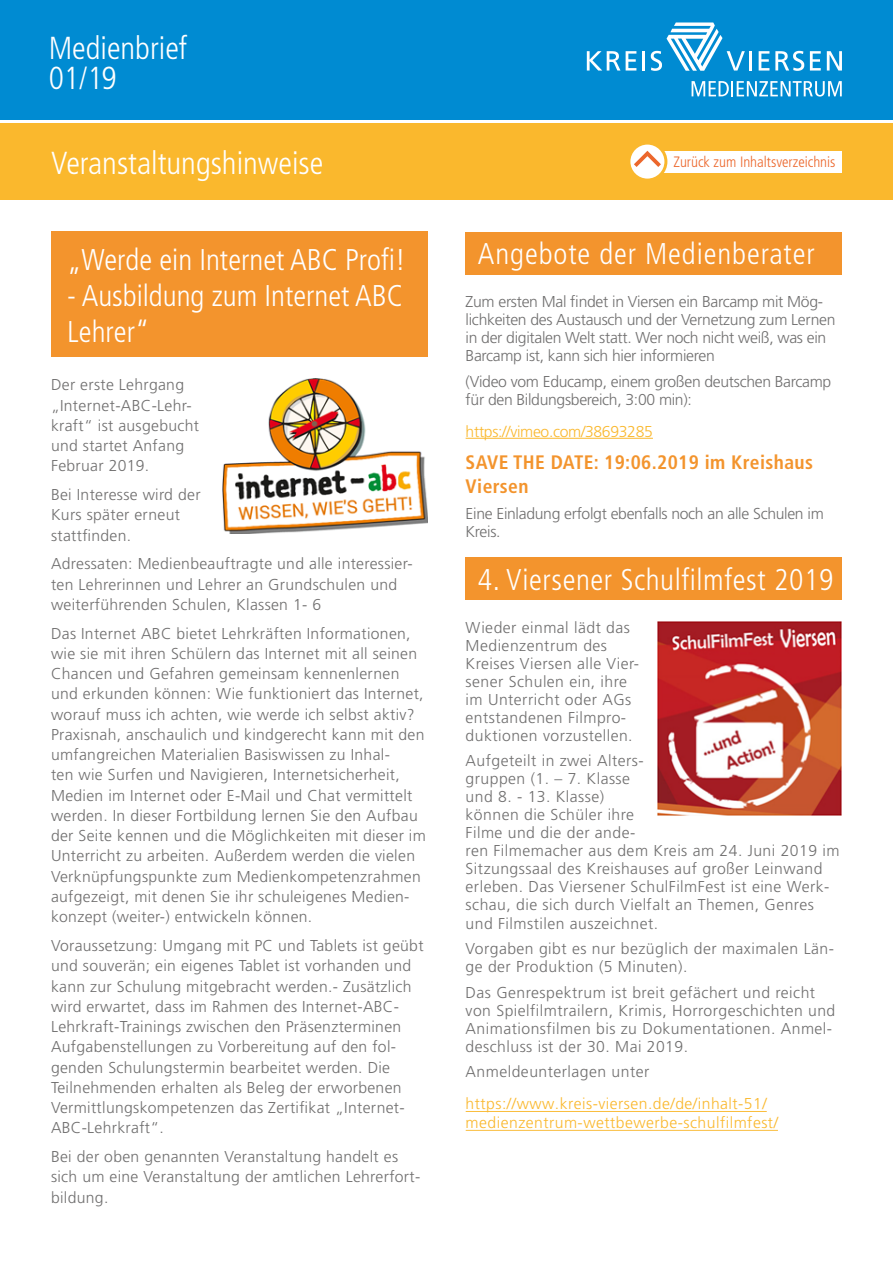
<style>
.page{position:relative;width:893px;height:1263px;background:#fff}
.page>*{position:absolute;margin:0;border:0;box-sizing:border-box;transform-origin:0 0}
.t1{font:300 condensed 31.8px/30px "Frutiger LT Std";color:#fff}
.t2{font:300 condensed 30px/36px "Frutiger LT Std";letter-spacing:.01em;color:#fff}
.t3{font:300 condensed 30px "Frutiger LT Std";letter-spacing:.03em;color:#fff}
.t4{font:700 condensed 19.5px/24px "Frutiger LT Std";letter-spacing:.02em;color:#f3942d}
.t5{font:300 15.75px/20.2px "Frutiger LT Std";letter-spacing:.02em;color:#706f6f}
.t6{font:300 15.75px/18px "Frutiger LT Std";letter-spacing:-.02em;color:#706f6f}
.t7{font:300 15.75px/18.9px "Frutiger LT Std";letter-spacing:.03em;color:#fab82d}
.t8{font:300 15.75px "Frutiger LT Std";letter-spacing:-.02em;color:#fab82d}
.t9{font:300 condensed 15px "Frutiger LT Std";color:#ec672c}
</style>
<div class="page">
<div style="left:0;top:123px;width:893px;height:77px;background:#fab82d"></div>
<div style="left:0;top:0;width:893px;height:119px;background:#008bd2"></div>
<div style="left:659px;top:151px;width:183px;height:21px;background:#fff"></div>
<svg style="left:629px;top:143px;width:37px;height:37px"></svg>
<div style="left:627px;top:142px;width:40px;height:40px;border:3px solid #fab82d;border-radius:50%"></div>
<svg style="left:634px;top:151px;width:27px;height:16px"></svg>
<svg style="left:587px;top:51px;width:33px;height:20px"></svg>
<svg style="left:626px;top:51px;width:10px;height:20px"></svg>
<hr style="left:643px;top:51px;width:2px;height:20px;background:#fff">
<svg style="left:651px;top:22px;width:94px;height:49px"></svg>
<hr style="left:749px;top:51px;width:3px;height:20px;background:#fff">
<svg style="left:759px;top:51px;width:10px;height:20px"></svg>
<svg style="left:775px;top:51px;width:29px;height:20px"></svg>
<svg style="left:810px;top:51px;width:11px;height:20px"></svg>
<svg style="left:827px;top:51px;width:15px;height:20px"></svg>
<svg style="left:692px;top:81px;width:150px;height:16px"></svg>
<div style="left:51px;top:232px;width:376px;height:125px;background:#f3942d"></div>
<div style="left:466px;top:232px;width:376px;height:42px;background:#f3942d"></div>
<div style="left:466px;top:557px;width:376px;height:43px;background:#f3942d"></div>
<hr style="left:466px;top:438px;width:187px;height:1px;background:#fab82d">
<hr style="left:466px;top:1130px;width:312px;height:1px;background:#fab82d">
<hr style="left:466px;top:1111px;width:301px;height:1px;background:#fab82d">
<img style="left:222px;top:378px;width:205px;height:156px">
<img style="left:657px;top:621px;width:185px;height:195px">
<h1 class="t1" style="left:49px;top:33px;width:140px">Medienbrief<br>01/19</h1>
<h1 class="t1" style="left:51px;top:148px;width:274px">Veranstaltungshinweise</h1>
<h2 class="t2" style="left:67px;top:242px;width:340px">„Werde ein Internet ABC Profi!</h2>
<h2 class="t2" style="left:67px;top:278px;width:337px">- Ausbildung zum Internet ABC<br>Lehrer“</h2>
<p class="t5" style="left:51px;top:375px;width:150px">Der erste Lehrgang „Internet-ABC-Lehr&shy;kraft“ ist ausgebucht und startet Anfang<br>Februar 2019.</p>
<p class="t5" style="left:51px;top:485px;width:151px">Bei Interesse wird der<br>Kurs später erneut stattfinden.</p>
<p class="t5" style="left:51px;top:554px;width:363px">Adressaten: Medienbeauftragte und alle interessier&shy;ten Lehrerinnen und Lehrer an Grundschulen und weiterführenden Schulen, Klassen 1- 6</p>
<p class="t5" style="left:51px;top:623px;width:376px">Das Internet ABC bietet Lehrkräften Informationen, wie sie mit ihren Schülern das Internet mit all seinen Chancen und Gefahren gemeinsam kennenlernen und erkunden können: Wie funktioniert das Internet, worauf muss ich achten, wie werde ich selbst aktiv?<br>Praxisnah, anschaulich und kindgerecht kann mit den umfangreichen Materialien Basiswissen zu Inhal-<br>ten wie Surfen und Navigieren, Internetsicherheit, Medien im Internet oder E-Mail und Chat vermittelt werden. In dieser Fortbildung lernen Sie den Aufbau der Seite kennen und die Möglichkeiten mit dieser im Unterricht zu arbeiten. Außerdem werden die vielen Verknüpfungspunkte zum Medienkompetenzrahmen aufgezeigt, mit denen Sie ihr schuleigenes Medien&shy;konzept (weiter-) entwickeln können.</p>
<p class="t5" style="left:51px;top:936px;width:374px">Voraussetzung: Umgang mit PC und Tablets ist geübt und souverän; ein eigenes Tablet ist vorhanden und kann zur Schulung mitgebracht werden.- Zusätzlich wird erwartet, dass im Rahmen des Internet-ABC-Lehrkraft-Trainings zwischen den Präsenzterminen Aufgabenstellungen zu Vorbereitung auf den fol&shy;genden Schulungstermin bearbeitet werden. Die Teilnehmenden erhalten als Beleg der erworbenen Vermittlungskompetenzen das Zertifikat „Internet-ABC-Lehrkraft“.</p>
<p class="t5" style="left:51px;top:1147px;width:371px">Bei der oben genannten Veranstaltung handelt es sich um eine Veranstaltung der amtlichen Lehrerfort&shy;bildung.</p>
<p class="t9" style="left:673px;top:154px;width:164px">Zurück zum Inhaltsverzeichnis</p>
<h2 class="t3" style="left:478px;top:237px;width:338px">Angebote der Medienberater</h2>
<p class="t6" style="left:466px;top:293px;width:371px">Zum ersten Mal findet in Viersen ein Barcamp mit Mög&shy;lichkeiten des Austausch und der Vernetzung zum Lernen in der digitalen Welt statt. Wer noch nicht weiß, was ein Barcamp ist, kann sich hier informieren</p>
<p class="t6" style="left:466px;top:373px;width:367px">(Video vom Educamp, einem großen deutschen Barcamp für den Bildungsbereich, 3:00 min):</p>
<p class="t8" style="left:466px;top:422px;width:189px">https://vimeo.com/38693285</p>
<p class="t4" style="left:466px;top:450px;width:349px">SAVE THE DATE: 19:06.2019 im Kreishaus<br>Viersen</p>
<p class="t6" style="left:466px;top:505px;width:360px">Eine Einladung erfolgt ebenfalls noch an alle Schulen im<br>Kreis.</p>
<h2 class="t2" style="left:478px;top:562px;width:357px">4. Viersener Schulfilmfest 2019</h2>
<p class="t5" style="left:466px;top:618px;width:175px;line-height:18px">Wieder einmal lädt das<br>Medienzentrum des<br>Kreises Viersen alle Vier&shy;sener Schulen ein, ihre im Unterricht oder AGs entstandenen Filmpro&shy;duktionen vorzustellen.</p>
<p class="t5" style="left:466px;top:752px;width:375px;line-height:18px">Aufgeteilt in zwei Alters-<br>gruppen (1. – 7. Klasse<br>und 8. - 13. Klasse)<br>können die Schüler ihre<br>Filme und die der ande-<br>ren Filmemacher aus dem Kreis am 24. Juni 2019 im Sitzungssaal des Kreishauses auf großer Leinwand erleben. Das Viersener SchulFilmFest ist eine Werk&shy;schau, die sich durch Vielfalt an Themen, Genres und Filmstilen auszeichnet.</p>
<p class="t5" style="left:466px;top:940px;width:370px;line-height:18px">Vorgaben gibt es nur bezüglich der maximalen Län&shy;ge der Produktion (5 Minuten).</p>
<p class="t5" style="left:466px;top:983px;width:371px;line-height:18px">Das Genrespektrum ist breit gefächert und reicht von Spielfilmtrailern, Krimis, Horrorgeschichten und Animationsfilmen bis zu Dokumentationen. Anmel&shy;deschluss ist der 30. Mai 2019.</p>
<p class="t5" style="left:466px;top:1062px;width:185px">Anmeldeunterlagen unter</p>
<p class="t7" style="left:466px;top:1094px;width:314px">https://www.kreis-viersen.de/de/inhalt-51/ medienzentrum-wettbewerbe-schulfilmfest/</p>
</div>
